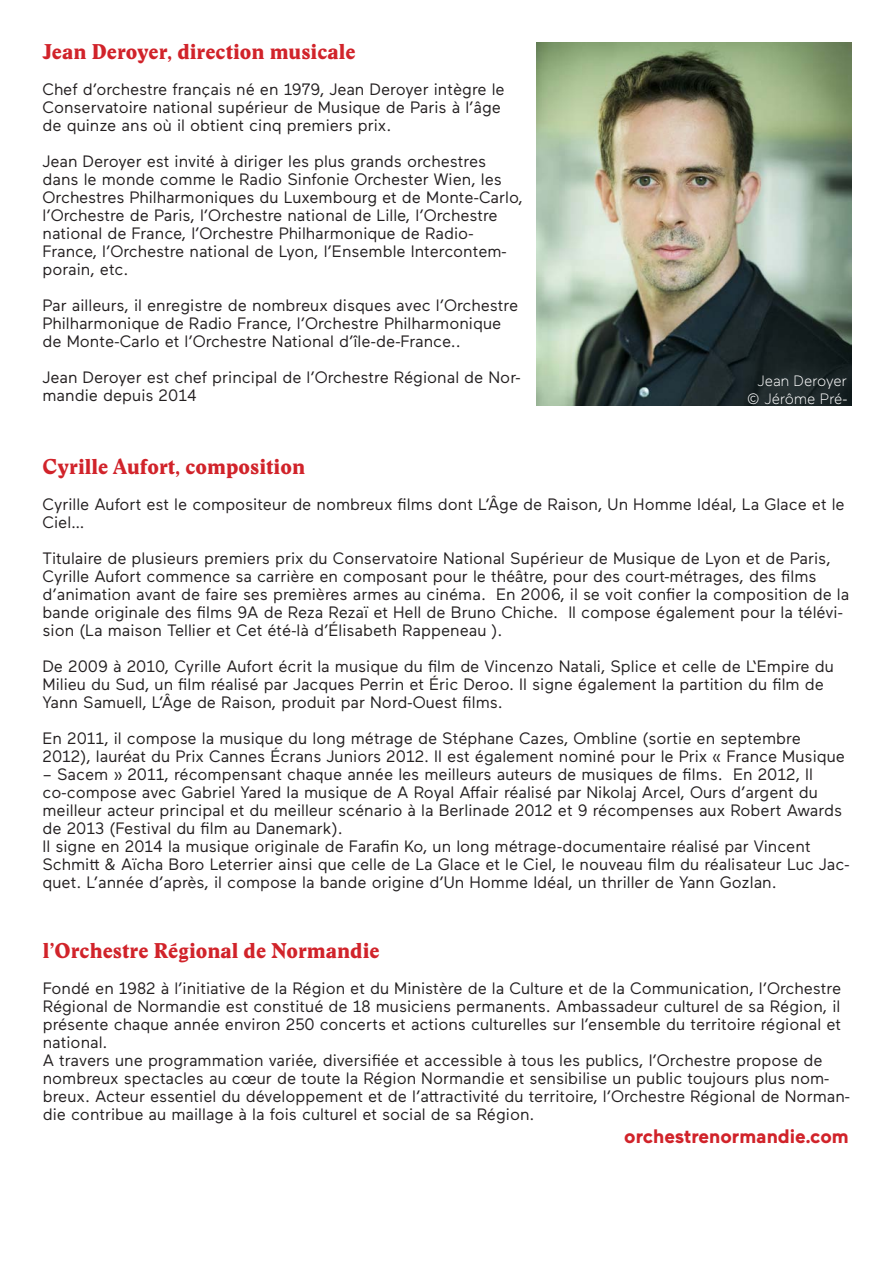
<style>
.page{position:relative;width:893px;height:1263px;background:#fff}
.page>*{position:absolute;margin:0;border:0;box-sizing:border-box;transform-origin:0 0}
.t1{font:21px "Stanley Poster";color:#d1232a}
.t2{font:700 19.5px "Maax";color:#d1232a}
.t3{font:16.5px/18px "Maax";color:#231f20}
.t4{font:300 15px "Maax";color:#fff}
</style>
<div class="page">
<img style="left:537px;top:43px;width:314px;height:363px">
<p class="t1" style="left:43px;top:37px;width:315px">Jean Deroyer, direction musicale</p>
<p class="t3" style="left:43px;top:80px;width:464px">Chef d’orchestre français né en 1979, Jean Deroyer intègre le<br>Conservatoire national supérieur de Musique de Paris à l’âge de quinze ans où il obtient cinq premiers prix.</p>
<p class="t3" style="left:43px;top:152px;width:482px">Jean Deroyer est invité à diriger les plus grands orchestres dans le monde comme le Radio Sinfonie Orchester Wien, les Orchestres Philharmoniques du Luxembourg et de Monte-Carlo, l’Orchestre de Paris, l’Orchestre national de Lille, l’Orchestre national de France, l’Orchestre Philharmonique de Radio-France, l’Orchestre national de Lyon, l’Ensemble Intercontem&shy;porain, etc.</p>
<p class="t3" style="left:43px;top:296px;width:477px">Par ailleurs, il enregistre de nombreux disques avec l’Orchestre<br>Philharmonique de Radio France, l’Orchestre Philharmonique de Monte-Carlo et l’Orchestre National d’île-de-France..</p>
<p class="t3" style="left:43px;top:368px;width:480px">Jean Deroyer est chef principal de l’Orchestre Régional de Nor&shy;mandie depuis 2014</p>
<p class="t4" style="left:757px;top:371px;width:91px">Jean Deroyer</p>
<p class="t4" style="left:747px;top:389px;width:102px">© Jérôme Pré-</p>
<p class="t1" style="left:43px;top:452px;width:264px">Cyrille Aufort, composition</p>
<p class="t3" style="left:43px;top:494px;width:804px">Cyrille Aufort est le compositeur de nombreux films dont L’Âge de Raison, Un Homme Idéal, La Glace et le<br>Ciel…</p>
<p class="t3" style="left:43px;top:548px;width:808px">Titulaire de plusieurs premiers prix du Conservatoire National Supérieur de Musique de Lyon et de Paris, Cyrille Aufort commence sa carrière en composant pour le théâtre, pour des court-métrages, des films d’animation avant de faire ses premières armes au cinéma. En 2006, il se voit confier la composition de la bande originale des films 9A de Reza Rezaï et Hell de Bruno Chiche. Il compose également pour la télévi&shy;sion (La maison Tellier et Cet été-là d’Élisabeth Rappeneau ).</p>
<p class="t3" style="left:43px;top:656px;width:793px">De 2009 à 2010, Cyrille Aufort écrit la musique du film de Vincenzo Natali, Splice et celle de L‘Empire du<br>Milieu du Sud, un film réalisé par Jacques Perrin et Éric Deroo. Il signe également la partition du film de<br>Yann Samuell, L’Âge de Raison, produit par Nord-Ouest films.</p>
<p class="t3" style="left:43px;top:728px;width:804px">En 2011, il compose la musique du long métrage de Stéphane Cazes, Ombline (sortie en septembre<br>2012), lauréat du Prix Cannes Écrans Juniors 2012. Il est également nominé pour le Prix « France Musique</p>
<p class="t3" style="left:43px;top:764px;width:801px">– Sacem » 2011, récompensant chaque année les meilleurs auteurs de musiques de films. En 2012, Il co-compose avec Gabriel Yared la musique de A Royal Affair réalisé par Nikolaj Arcel, Ours d’argent du meilleur acteur principal et du meilleur scénario à la Berlinade 2012 et 9 récompenses aux Robert Awards de 2013 (Festival du film au Danemark).</p>
<p class="t3" style="left:43px;top:836px;width:808px">Il signe en 2014 la musique originale de Farafin Ko, un long métrage-documentaire réalisé par Vincent<br>Schmitt &amp; Aïcha Boro Leterrier ainsi que celle de La Glace et le Ciel, le nouveau film du réalisateur Luc Jac&shy;quet. L’année d’après, il compose la bande origine d’Un Homme Idéal, un thriller de Yann Gozlan.</p>
<p class="t1" style="left:43px;top:937px;width:338px">l’Orchestre Régional de Normandie</p>
<p class="t3" style="left:43px;top:979px;width:800px;text-align:justify">Fondé en 1982 à l’initiative de la Région et du Ministère de la Culture et de la Communication, l’Orchestre Régional de Normandie est constitué de 18 musiciens permanents. Ambassadeur culturel de sa Région, il présente chaque année environ 250 concerts et actions culturelles sur l’ensemble du territoire régional et</p>
<p class="t3" style="left:43px;top:1033px;width:66px">national.</p>
<p class="t3" style="left:43px;top:1051px;width:809px">A travers une programmation variée, diversifiée et accessible à tous les publics, l’Orchestre propose de nombreux spectacles au cœur de toute la Région Normandie et sensibilise un public toujours plus nom&shy;breux. Acteur essentiel du développement et de l’attractivité du territoire, l’Orchestre Régional de Norman&shy;die contribue au maillage à la fois culturel et social de sa Région.</p>
<p class="t2" style="left:624px;top:1123px;width:226px">orchestrenormandie.com</p>
</div>
